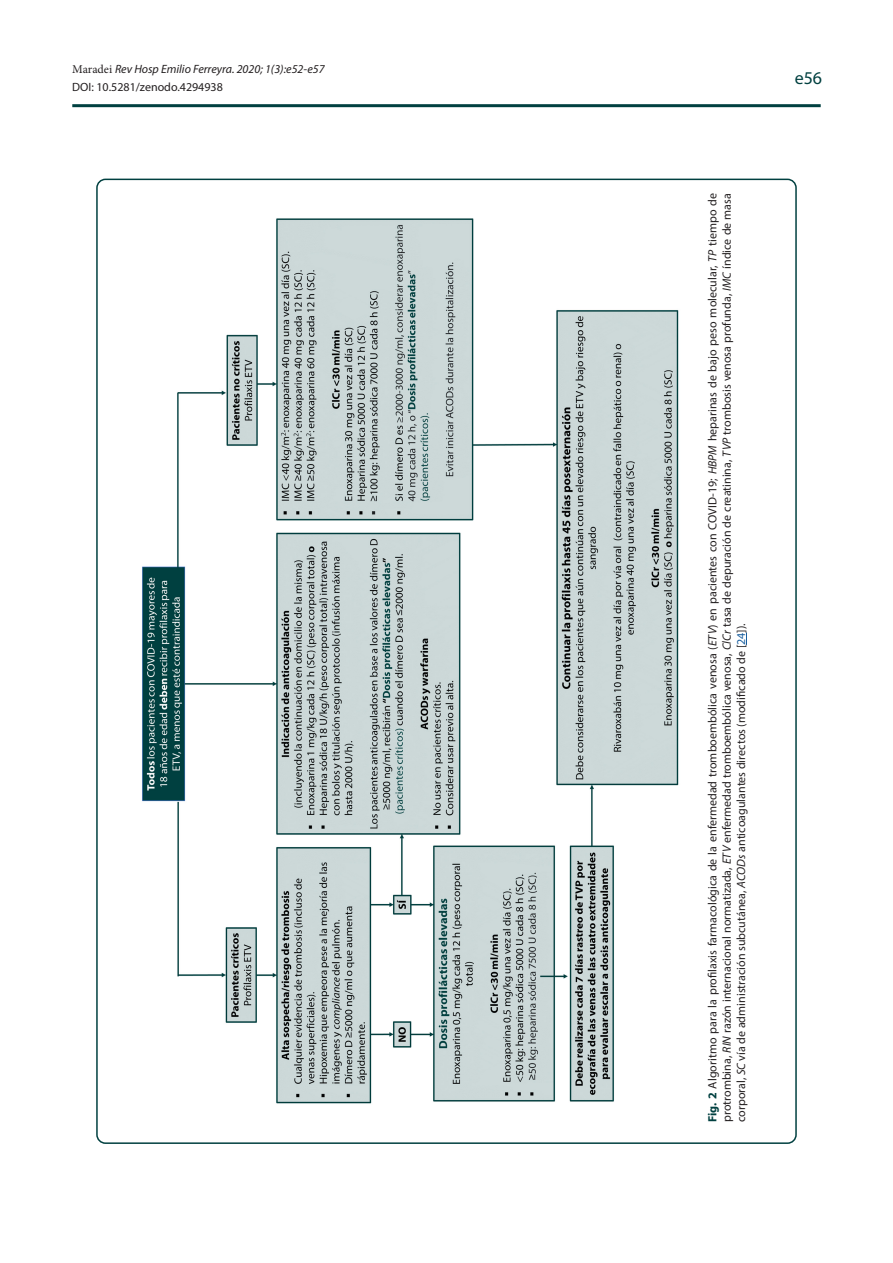
<style>
.page{position:relative;width:893px;height:1263px;background:#fff}
.page>*{position:absolute;margin:0;border:0;box-sizing:border-box;transform-origin:0 0}
.t1{font:18px "Myriad Pro";color:#004040}
.t2{font:12px/14.4px "Myriad Pro";color:#231f20;text-align:justify}
.t3{font:italic 12px "Myriad Pro";color:#231f20}
.s1{font-family:"Minion Pro";font-style:normal}
.s2{font-weight:700;color:#004040}
.s3{font-style:italic}
.s4{color:#175d9e}
</style>
<div class="page">
<hr style="left:72px;top:104px;width:749px;height:3px;background:#004040">
<svg style="left:746px;top:633px;width:1px;height:12px"></svg>
<img style="left:142px;top:218px;width:537px;height:886px">
<p class="t3" style="left:72px;top:61px;width:254px"><span class="s1">Maradei</span> Rev Hosp Emilio Ferreyra. 2020; 1(3):e52-e57</p>
<p class="t2" style="left:72px;top:80px;width:152px">DOI: 10.5281/zenodo.4294938</p>
<p class="t2" style="left:705px;top:1122px;width:930px;rotate:-90deg"><span class="s2">Fig. 2</span> Algoritmo para la profilaxis farmacológica de la enfermedad tromboembólica venosa (<span class="s3">ETV</span>) en pacientes con COVID-19; <span class="s3">HBPM</span> heparinas de bajo peso molecular, <span class="s3">TP</span> tiempo de protrombina, <span class="s3">RIN</span> razón internacional normatizada, <span class="s3">ETV</span> enfermedad tromboembólica venosa, <span class="s3">ClCr</span> tasa de depuración de creatinina, <span class="s3">TVP</span> trombosis venosa profunda, <span class="s3">IMC</span> índice de masa corporal, <span class="s3">SC</span> vía de administración subcutánea, <span class="s3">ACODs</span> anticoagulantes directos (modificado de [<span class="s4">24</span>]).</p>
<p class="t1" style="left:795px;top:67px;width:29px">e56</p>
</div>
